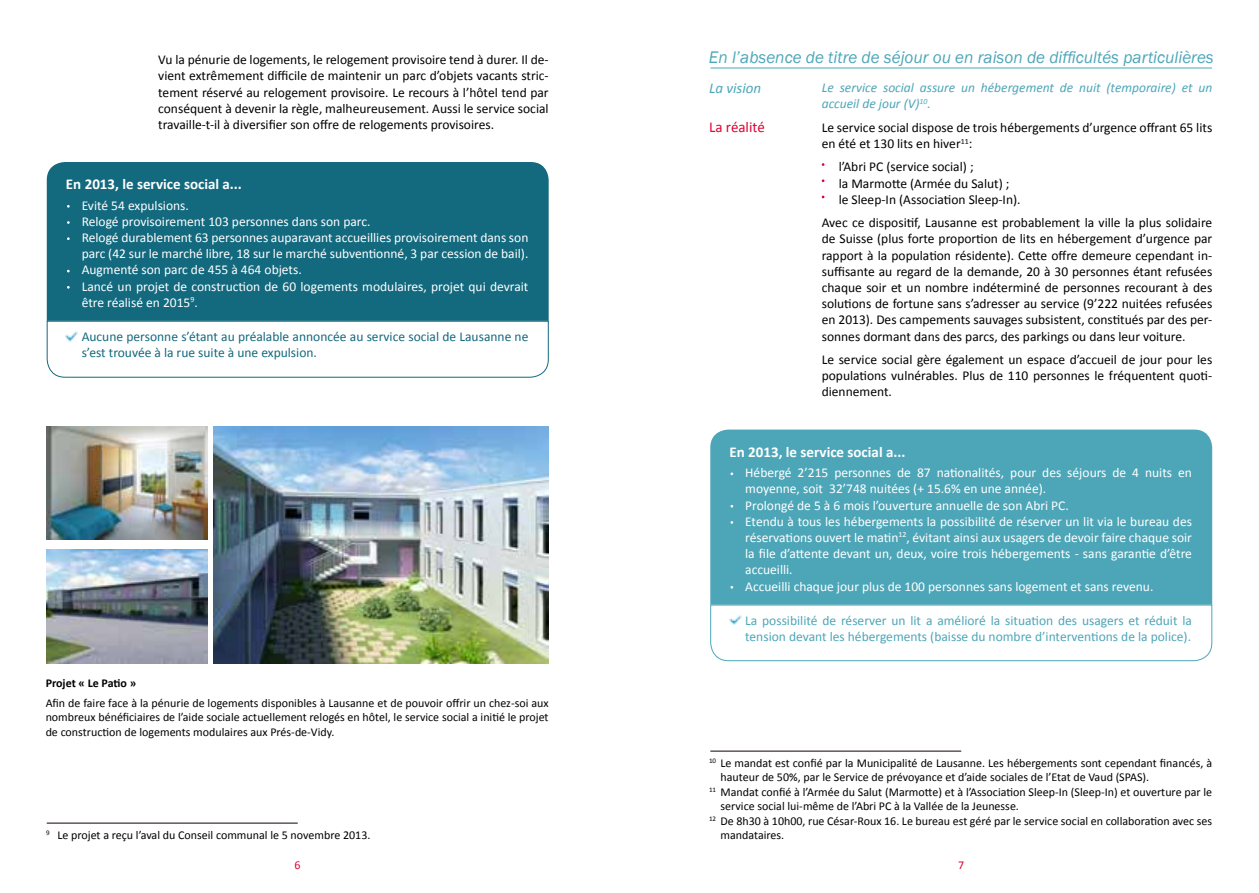
<style>
.page{position:relative;width:1259px;height:893px;background:#fff}
.page>*{position:absolute;margin:0;border:0;box-sizing:border-box;transform-origin:0 0}
.t1{font:italic 17.25px "Franklin Gothic";color:#4da6b8}
.t2{font:700 15px "Calibri";color:#fff}
.t3{font:15px "Calibri";color:#dd0332}
.t4{font:italic 15px "Calibri";color:#4da6b8}
.t5{font:13.5px/16.2px "Calibri";color:#000;text-align:justify}
.t6{font:13.5px/16.2px "Calibri";color:#fff}
.t7{font:13.5px/16.2px "Calibri";color:#4da6b8}
.t8{font:13.5px/16.2px "Calibri";color:#13697e}
.t9{font:italic 13.5px/16.2px "Calibri";color:#4da6b8}
.t10{font:12px/14.4px "Calibri";color:#000;text-align:justify}
.t11{font:700 12px "Calibri";letter-spacing:-.005em;color:#000}
.t12{font:12px "Calibri";color:#dd0332}
.t13{font:7.05px "Calibri";color:#000}
</style>
<div class="page">
<hr style="left:47px;top:823px;width:251px;height:1px;background:#130000">
<img style="left:214px;top:426px;width:335px;height:238px">
<img style="left:47px;top:426px;width:160px;height:114px">
<img style="left:47px;top:550px;width:160px;height:114px">
<div style="left:47px;top:162px;width:502px;height:158px;background:#13697e"></div>
<svg style="left:46px;top:320px;width:503px;height:58px"></svg>
<hr style="left:710px;top:68px;width:502px;height:1px;background:#4da6b8">
<hr style="left:710px;top:751px;width:251px;height:1px;background:#130000">
<div style="left:710px;top:430px;width:502px;height:174px;background:#4da6b8"></div>
<svg style="left:710px;top:604px;width:502px;height:57px"></svg>
<p class="t5" style="left:158px;top:52px;width:392px">Vu la pénurie de logements, le relogement provisoire tend à durer. Il de&shy;vient extrêmement difficile de maintenir un parc d’objets vacants stric&shy;tement réservé au relogement provisoire. Le recours à l’hôtel tend par conséquent à devenir la règle, malheureusement. Aussi le service social travaille-t-il à diversifier son offre de relogements provisoires.</p>
<p class="t2" style="left:66px;top:175px;width:177px">En 2013, le service social a...</p>
<p class="t6" style="left:82px;top:197px;width:448px">Evité 54 expulsions.<br>Relogé provisoirement 103 personnes dans son parc.<br>Relogé durablement 63 personnes auparavant accueillies provisoirement dans son parc (42 sur le marché libre, 18 sur le marché subventionné, 3 par cession de bail).<br>Augmenté son parc de 455 à 464 objets.<br>Lancé un projet de construction de 60 logements modulaires, projet qui devrait être réalisé en 2015<sup>9</sup>.</p>
<p class="t8" style="left:82px;top:329px;width:448px">Aucune personne s’étant au préalable annoncée au service social de Lausanne ne s’est trouvée à la rue suite à une expulsion.</p>
<p class="t11" style="left:46px;top:675px;width:92px">Projet « Le Patio »</p>
<p class="t10" style="left:46px;top:696px;width:504px">Afin de faire face à la pénurie de logements disponibles à Lausanne et de pouvoir offrir un chez-soi aux nombreux bénéficiaires de l’aide sociale actuellement relogés en hôtel, le service social a initié le projet de construction de logements modulaires aux Prés-de-Vidy.</p>
<p class="t13" style="left:46px;top:828px;width:5px">9</p>
<p class="t10" style="left:57px;top:828px;width:314px">Le projet a reçu l’aval du Conseil communal le 5 novembre 2013.</p>
<p class="t12" style="left:294px;top:858px;width:8px">6</p>
<p class="t1" style="left:709px;top:46px;width:506px">En l’absence de titre de séjour ou en raison de difficultés particulières</p>
<p class="t4" style="left:709px;top:77px;width:54px">La vision</p>
<p class="t3" style="left:709px;top:118px;width:57px">La réalité</p>
<p class="t9" style="left:821px;top:79px;width:392px">Le service social assure un hébergement de nuit (temporaire) et un accueil de jour (V)<sup>10</sup>.</p>
<p class="t5" style="left:821px;top:119px;width:392px">Le service social dispose de trois hébergements d’urgence offrant 65 lits en été et 130 lits en hiver<sup>11</sup>:</p>
<p class="t5" style="left:838px;top:159px;width:183px;text-align:left">l’Abri PC (service social) ;<br>la Marmotte (Armée du Salut) ; le Sleep-In (Association Sleep-In).</p>
<p class="t5" style="left:821px;top:215px;width:392px">Avec ce dispositif, Lausanne est probablement la ville la plus solidaire de Suisse (plus forte proportion de lits en hébergement d’urgence par rapport à la population résidente). Cette offre demeure cependant in&shy;suffisante au regard de la demande, 20 à 30 personnes étant refusées chaque soir et un nombre indéterminé de personnes recourant à des solutions de fortune sans s’adresser au service (9’222 nuitées refusées en 2013). Des campements sauvages subsistent, constitués par des per&shy;sonnes dormant dans des parcs, des parkings ou dans leur voiture.</p>
<p class="t5" style="left:821px;top:352px;width:392px">Le service social gère également un espace d’accueil de jour pour les populations vulnérables. Plus de 110 personnes le fréquentent quoti&shy;diennement.</p>
<p class="t2" style="left:729px;top:442px;width:177px">En 2013, le service social a...</p>
<p class="t6" style="left:745px;top:465px;width:448px">Hébergé 2’215 personnes de 87 nationalités, pour des séjours de 4 nuits en moyenne, soit 32’748 nuitées (+ 15.6% en une année).<br>Prolongé de 5 à 6 mois l’ouverture annuelle de son Abri PC.<br>Etendu à tous les hébergements la possibilité de réserver un lit via le bureau des réservations ouvert le matin<sup>12</sup>, évitant ainsi aux usagers de devoir faire chaque soir la file d’attente devant un, deux, voire trois hébergements - sans garantie d’être accueilli.<br>Accueilli chaque jour plus de 100 personnes sans logement et sans revenu.</p>
<p class="t7" style="left:745px;top:612px;width:448px">La possibilité de réserver un lit a amélioré la situation des usagers et réduit la tension devant les hébergements (baisse du nombre d’interventions de la police).</p>
<p class="t13" style="left:709px;top:756px;width:9px">10</p>
<p class="t13" style="left:709px;top:785px;width:9px">11</p>
<p class="t13" style="left:709px;top:814px;width:9px">12</p>
<p class="t10" style="left:720px;top:756px;width:493px;text-align:left">Le mandat est confié par la Municipalité de Lausanne. Les hébergements sont cependant financés, à hauteur de 50%, par le Service de prévoyance et d’aide sociales de l’Etat de Vaud (SPAS).<br>Mandat confié à l’Armée du Salut (Marmotte) et à l’Association Sleep-In (Sleep-In) et ouverture par le service social lui-même de l’Abri PC à la Vallée de la Jeunesse.<br>De 8h30 à 10h00, rue César-Roux 16. Le bureau est géré par le service social en collaboration avec ses mandataires.</p>
<p class="t12" style="left:958px;top:858px;width:8px">7</p>
</div>
